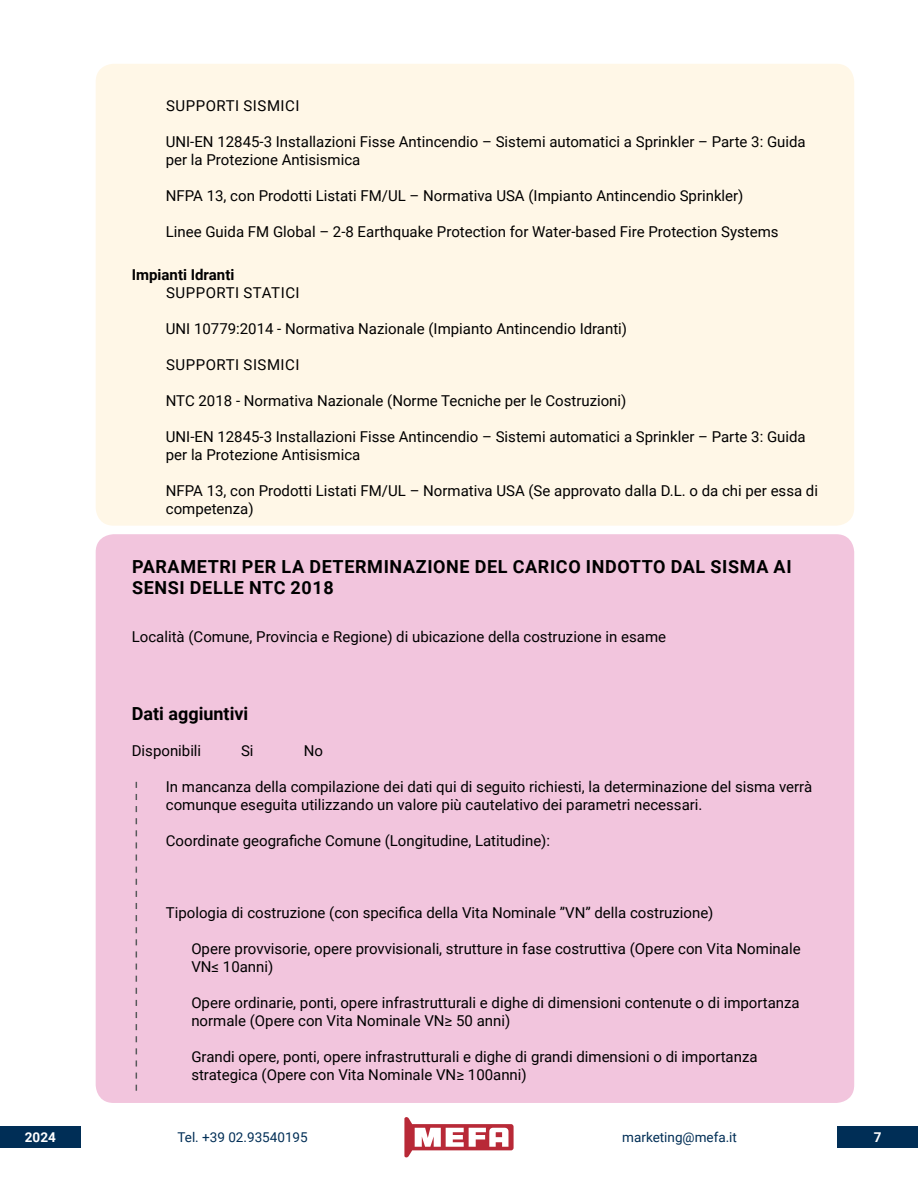
<style>
.page{position:relative;width:918px;height:1188px;background:#fff}
.page>*{position:absolute;margin:0;border:0;box-sizing:border-box;transform-origin:0 0}
.t1{font:700 18px "Roboto";letter-spacing:.035em;color:#000}
.t2{font:15px/18px "Roboto";color:#000}
.t3{font:700 15px "Roboto";color:#000}
.t4{font:13.5px "Roboto";color:#002e56}
.t5{font:700 13.5px "Roboto";color:#fff}
</style>
<div class="page">
<div style="left:96px;top:64px;width:758px;height:462px;background:#fff7e7;border-radius:18px"></div>
<div style="left:96px;top:534px;width:758px;height:569px;background:#f2c5dd;border-radius:18px"></div>
<div style="left:0;top:1127px;width:81px;height:21px;background:#002e56"></div>
<div style="left:837px;top:1127px;width:81px;height:21px;background:#002e56"></div>
<svg style="left:404px;top:1117px;width:110px;height:40px"></svg>
<svg style="left:136px;top:782px;width:1px;height:309px"></svg>
<p class="t2" style="left:166px;top:96px;width:20px">Supp</p>
<p class="t2" style="left:206px;top:96px;width:19px">orti</p>
<p class="t2" style="left:244px;top:96px;width:18px">Sismici</p>
<p class="t2" style="left:166px;top:132px;width:641px">UNI-EN 12845-3 Installazioni Fisse Antincendio – Sistemi automatici a Sprinkler – Parte 3: Guida per la Protezione Antisismica</p>
<p class="t2" style="left:166px;top:186px;width:579px">NFPA 13, con Prodotti Listati FM/UL – Normativa USA (Impianto Antincendio Sprinkler)</p>
<p class="t2" style="left:166px;top:222px;width:614px">Linee Guida FM Global – 2-8 Earthquake Protection for Water-based Fire Protection Systems</p>
<p class="t3" style="left:132px;top:265px;width:104px">IMPIANTI IDRANTI</p>
<p class="t2" style="left:166px;top:284px;width:20px">Supp</p>
<p class="t2" style="left:206px;top:284px;width:19px">orti</p>
<p class="t2" style="left:244px;top:284px;width:18px">Statici</p>
<p class="t2" style="left:166px;top:320px;width:463px">UNI 10779:2014 - Normativa Nazionale (Impianto Antincendio Idranti)</p>
<p class="t2" style="left:166px;top:356px;width:20px">Supp</p>
<p class="t2" style="left:206px;top:356px;width:19px">orti</p>
<p class="t2" style="left:244px;top:356px;width:18px">Sismici</p>
<p class="t2" style="left:166px;top:392px;width:462px">NTC 2018 - Normativa Nazionale (Norme Tecniche per le Costruzioni)</p>
<p class="t2" style="left:166px;top:428px;width:641px">UNI-EN 12845-3 Installazioni Fisse Antincendio – Sistemi automatici a Sprinkler – Parte 3: Guida per la Protezione Antisismica</p>
<p class="t2" style="left:166px;top:482px;width:654px">NFPA 13, con Prodotti Listati FM/UL – Normativa USA (Se approvato dalla D.L. o da chi per essa di competenza)</p>
<p class="t1" style="left:132px;top:554px;width:611px">PARAM ETRI PER LA DETERMINAZIONE DEL CARICO INDOTTO DAL SISMA</p>
<p class="t1" style="left:774px;top:554px;width:19px">AI</p>
<p class="t1" style="left:132px;top:575px;width:130px">SENSI DELLE NTC</p>
<p class="t1" style="left:291px;top:575px;width:45px">2018</p>
<p class="t2" style="left:132px;top:627px;width:536px">Località (Comune, Provincia e Regione) di ubicazione della costruzione in esame</p>
<p class="t1" style="left:132px;top:701px;width:118px">DATI AGGIUNTIVI</p>
<p class="t2" style="left:132px;top:741px;width:71px">Disponibili</p>
<p class="t2" style="left:166px;top:777px;width:648px">In mancanza della compilazione dei dati qui di seguito richiesti, la determinazione del sisma verrà comunque eseguita utilizzando un valore più cautelativo dei parametri necessari.</p>
<p class="t2" style="left:166px;top:831px;width:386px">Coordinate geografiche Comune (Longitudine, Latitudine):</p>
<p class="t2" style="left:241px;top:741px;width:14px">Si</p>
<p class="t2" style="left:304px;top:741px;width:21px">No</p>
<p class="t2" style="left:166px;top:903px;width:549px">Tipologia di costruzione (con specifica della Vita Nominale ”VN” della costruzione)</p>
<p class="t2" style="left:191px;top:939px;width:611px">Opere provvisorie, opere provvisionali, strutture in fase costruttiva (Opere con Vita Nominale<br>VN≤ 10anni)</p>
<p class="t2" style="left:191px;top:993px;width:610px">Opere ordinarie, ponti, opere infrastrutturali e dighe di dimensioni contenute o di importanza normale (Opere con Vita Nominale VN≥ 50 anni)</p>
<p class="t2" style="left:191px;top:1047px;width:568px">Grandi opere, ponti, opere infrastrutturali e dighe di grandi dimensioni o di importanza strategica (Opere con Vita Nominale VN≥ 100anni)</p>
<p class="t5" style="left:25px;top:1128px;width:32px">2024</p>
<p class="t4" style="left:177px;top:1128px;width:132px">Tel. +39 02.93540195</p>
<p class="t4" style="left:622px;top:1128px;width:116px">marketing@mefa.it</p>
<p class="t5" style="left:874px;top:1128px;width:9px">7</p>
</div>
